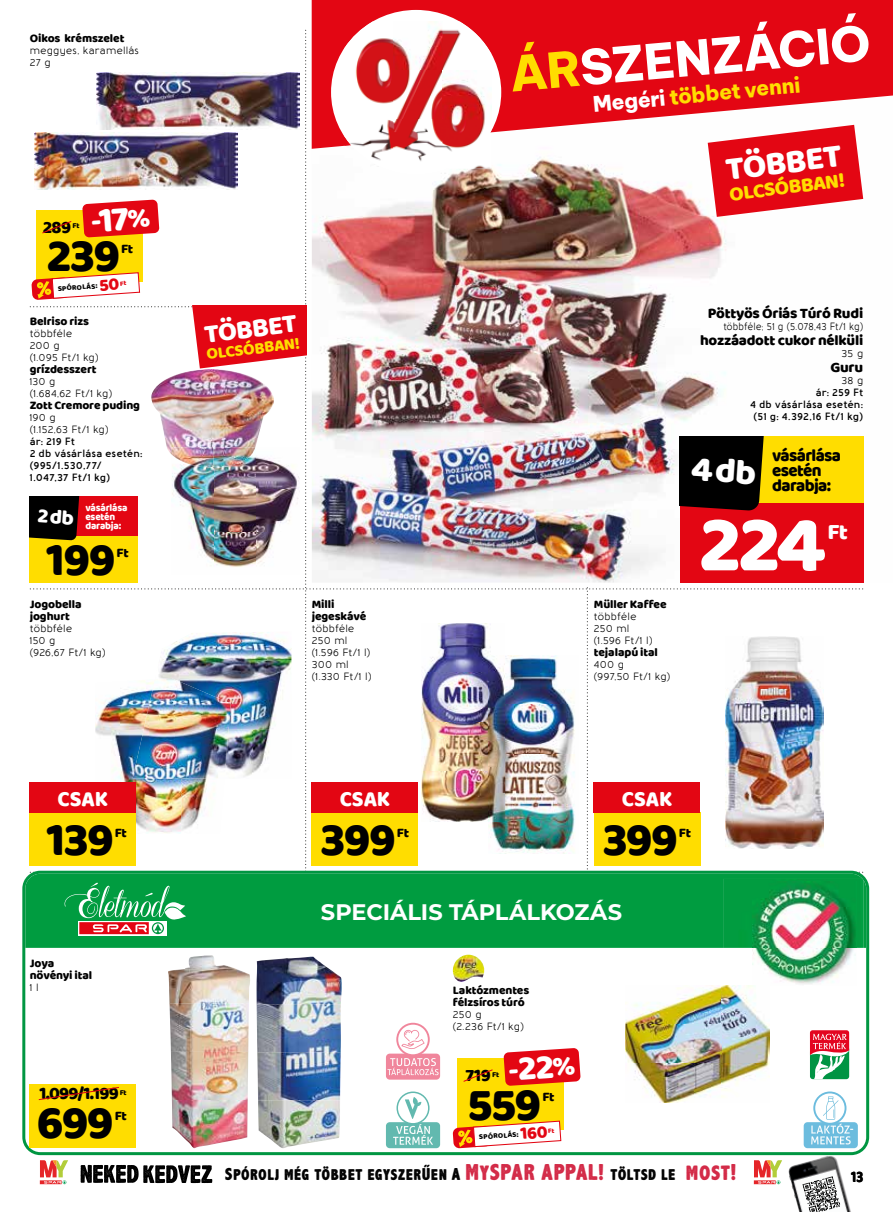
<style>
.page{position:relative;width:893px;height:1212px;background:#fff}
.page>*{position:absolute;margin:0;border:0;box-sizing:border-box;transform-origin:0 0}
.t1{font:81.45px "Baloo";color:#fff}
.t2{font:800 48.3px "Be Vietnam Pro";color:#fff}
.t3{font:48px "Baloo";letter-spacing:-.035em;color:#000}
.t4{font:33.75px "Baloo";color:#fff}
.t5{font:28.5px "Baloo";color:#fff}
.t6{font:27px "Baloo";color:#fff}
.t7{font:22.95px "Baloo";color:#fff}
.t8{font:700 22.5px "Montserrat";letter-spacing:-.005em;color:#fff}
.t9{font:22.5px "Baloo";color:#fff;scale:.95 1}
.t10{font:800 21px "Be Vietnam Pro";color:#fd0}
.t11{font:20.55px "Baloo";color:#fd0}
.t12{font:18px "Axe Handel";letter-spacing:.05em;color:#000}
.t13{font:18px "Baloo";letter-spacing:-.035em;color:#000}
.t14{font:17.85px/15.3px "Baloo";letter-spacing:-.04em;color:#000;scale:.95 1}
.t15{font:16.5px "Baloo";color:#fd0}
.t16{font:16.5px "Baloo";color:#000;scale:.8 1}
.t17{font:15px "Baloo";letter-spacing:-.015em;color:#000}
.t18{font:13.5px "Baloo";letter-spacing:-.025em;color:#000}
.t19{font:12px/12px "Baloo";letter-spacing:-.01em;color:#000}
.t20{font:500 10.5px/12px "Baufra";letter-spacing:.01em;color:#000}
.t21{font:600 10.5px/12px "Baufra";letter-spacing:.015em;color:#000}
.t22{font:500 10.5px "Baufra";letter-spacing:.01em;color:#000;scale:.9 1}
.t23{font:10.5px/9px "Baloo";letter-spacing:-.02em;color:#fff;scale:.95 1}
.t24{font:7.8px "Baloo";color:#000}
.t25{font:7.5px "Baloo";color:#000}
.s1{font-size:36px}
.s2{color:#fd0}
.s3{color:#fff}
.s4{font-size:24px;color:#d32a47}
</style>
<div class="page">
<div style="left:312px;top:0;width:581px;height:98px;background:#e30613"></div>
<div style="left:331px;top:10px;width:170px;height:164px;background:#fff;border-radius:50%"></div>
<img style="left:344px;top:22px;width:147px;height:8px">
<svg style="left:753px;top:1180px;width:26px;height:5px"></svg>
<svg style="left:754px;top:1160px;width:28px;height:24px"></svg>
<svg style="left:39px;top:1180px;width:26px;height:5px"></svg>
<svg style="left:40px;top:1160px;width:28px;height:24px"></svg>
<svg style="left:81px;top:1164px;width:131px;height:19px"></svg>
<img style="left:788px;top:1155px;width:63px;height:57px">
<svg style="left:802px;top:1176px;width:38px;height:36px"></svg>
<svg style="left:22px;top:934px;width:847px;height:221px"></svg>
<img style="left:723px;top:934px;width:140px;height:51px">
<img style="left:752px;top:934px;width:105px;height:51px">
<svg style="left:78px;top:934px;width:88px;height:1px"></svg>
<img style="left:189px;top:955px;width:15px;height:3px">
<img style="left:170px;top:1003px;width:79px;height:97px">
<img style="left:172px;top:1100px;width:76px;height:48px">
<img style="left:625px;top:985px;width:145px;height:118px">
<img style="left:256px;top:957px;width:85px;height:143px">
<img style="left:258px;top:1100px;width:82px;height:48px">
<img style="left:453px;top:955px;width:31px;height:27px">
<div style="left:386px;top:1053px;width:54px;height:26px;background:#f0869c;border-radius:4px"></div>
<svg style="left:387px;top:1023px;width:52px;height:52px"></svg>
<div style="left:386px;top:1122px;width:54px;height:26px;background:#62b9af;border-radius:4px"></div>
<svg style="left:393px;top:1091px;width:40px;height:54px"></svg>
<div style="left:804px;top:1122px;width:54px;height:26px;background:#6cbcde;border-radius:4px"></div>
<svg style="left:811px;top:1091px;width:42px;height:53px"></svg>
<svg style="left:809px;top:1029px;width:41px;height:51px"></svg>
<svg style="left:810px;top:1030px;width:39px;height:49px"></svg>
<div style="left:457px;top:1058px;width:107px;height:72px;background:#fd0"></div>
<svg style="left:463px;top:1069px;width:30px;height:13px"></svg>
<svg style="left:504px;top:1048px;width:77px;height:38px;background:#e7292a"></svg>
<div style="left:30px;top:1084px;width:106px;height:64px;background:#fd0"></div>
<svg style="left:39px;top:1087px;width:80px;height:13px"></svg>
<svg style="left:453px;top:1120px;width:108px;height:28px"></svg>
<img style="left:22px;top:30px;width:847px;height:904px">
<p class="t19" style="left:30px;top:32px;width:96px">Oikos krémszelet</p>
<p class="t20" style="left:30px;top:44px;width:110px">meggyes, karamellás<br>27 g</p>
<h3 class="t13" style="left:43px;top:216px;width:30px">289</h3>
<p class="t24" style="left:72px;top:221px;width:9px">Ft</p>
<h3 class="t5" style="left:90px;top:204px;width:61px;rotate:-4deg">-<span class="s1">17</span>%</h3>
<h3 class="t3" style="left:47px;top:227px;width:75px">239</h3>
<p class="t18" style="left:121px;top:240px;width:14px">Ft</p>
<p class="t25" style="left:58px;top:284px;width:41px;rotate:-4deg">SPÓROLÁS:</p>
<p class="t19" style="left:30px;top:315px;width:61px">Belriso rizs</p>
<p class="t20" style="left:30px;top:327px;width:70px">többféle<br>200 g<br>(1.095 Ft/1 kg)</p>
<p class="t19" style="left:30px;top:363px;width:68px">grízdesszert</p>
<p class="t20" style="left:30px;top:375px;width:84px">130 g<br>(1.684,62 Ft/1 kg)</p>
<p class="t19" style="left:30px;top:399px;width:112px">Zott Cremore puding</p>
<p class="t20" style="left:30px;top:411px;width:80px">190 g<br>(1.152,63 Ft/1 kg)</p>
<p class="t21" style="left:30px;top:435px;width:114px">ár: 219 Ft<br>2 db vásárlása esetén: (995/1.530,77/<br>1.047,37 Ft/1 kg)</p>
<p class="t23" style="left:85px;top:503px;width:46px">vásárlása esetén darabja:</p>
<h3 class="t3" style="left:46px;top:531px;width:71px">199</h3>
<p class="t18" style="left:116px;top:544px;width:14px">Ft</p>
<p class="t19" style="left:30px;top:598px;width:53px">Jogobella joghurt</p>
<p class="t20" style="left:30px;top:622px;width:77px">többféle<br>150 g<br>(926,67 Ft/1 kg)</p>
<h3 class="t9" style="left:58px;top:785px;width:55px">CSAK</h3>
<h3 class="t3" style="left:47px;top:810px;width:69px">139</h3>
<p class="t18" style="left:115px;top:824px;width:14px">Ft</p>
<h3 class="t6" style="left:202px;top:318px;width:95px;rotate:-7deg">TÖBBET</h3>
<h3 class="t15" style="left:205px;top:344px;width:95px;rotate:-7deg">OLCSÓBBAN!</h3>
<p class="t19" style="left:312px;top:598px;width:56px">Milli jegeskávé</p>
<p class="t20" style="left:312px;top:622px;width:61px">többféle<br>250 ml (1.596 Ft/1 l)<br>300 ml (1.330 Ft/1 l)</p>
<h2 class="t2" style="left:506px;top:32px;width:363px;rotate:-5deg"><span class="s2">ÁR</span>SZENZÁCIÓ</h2>
<h3 class="t10" style="left:591px;top:85px;width:210px;rotate:-5deg"><span class="s3">Megéri</span> többet venni</h3>
<h3 class="t4" style="left:723px;top:149px;width:118px;rotate:-7deg">TÖBBET</h3>
<h3 class="t11" style="left:728px;top:182px;width:118px;rotate:-7deg">OLCSÓBBAN!</h3>
<h3 class="t17" style="left:708px;top:304px;width:157px">Pöttyös Óriás Túró Rudi</h3>
<p class="t22" style="left:723px;top:320px;width:157px">többféle; 51 g (5.078,43 Ft/1 kg)</p>
<h3 class="t17" style="left:700px;top:331px;width:165px">hozzáadott cukor nélküli</h3>
<p class="t20" style="left:842px;top:347px;width:23px">35 g</p>
<h3 class="t17" style="left:830px;top:358px;width:34px">Guru</h3>
<p class="t20" style="left:841px;top:374px;width:23px">38 g</p>
<p class="t21" style="left:750px;top:386px;width:114px;text-align:right">ár: 259 Ft<br>4 db vásárlása esetén: (51 g: 4.392,16 Ft/1 kg)</p>
<h3 class="t14" style="left:772px;top:447px;width:74px">vásárlása esetén darabja:</h3>
<p class="t19" style="left:594px;top:598px;width:74px">Müller Kaffee</p>
<p class="t20" style="left:594px;top:610px;width:60px">többféle<br>250 ml (1.596 Ft/1 l)</p>
<p class="t19" style="left:594px;top:646px;width:65px">tejalapú ital</p>
<p class="t20" style="left:594px;top:658px;width:78px">400 g<br>(997,50 Ft/1 kg)</p>
<h1 class="t1" style="left:698px;top:495px;width:128px">224</h1>
<h3 class="t7" style="left:827px;top:518px;width:22px">Ft</h3>
<h3 class="t9" style="left:340px;top:785px;width:55px">CSAK</h3>
<h3 class="t3" style="left:321px;top:810px;width:77px">399</h3>
<p class="t18" style="left:397px;top:824px;width:14px">Ft</p>
<h3 class="t9" style="left:622px;top:785px;width:55px">CSAK</h3>
<h3 class="t3" style="left:603px;top:810px;width:77px">399</h3>
<p class="t18" style="left:679px;top:824px;width:14px">Ft</p>
<h3 class="t8" style="left:321px;top:896px;width:303px">SPECIÁLIS TÁPLÁLKOZÁS</h3>
<p class="t19" style="left:30px;top:957px;width:64px">Joya növényi ital</p>
<p class="t20" style="left:30px;top:981px;width:10px">1 l</p>
<p class="t19" style="left:453px;top:984px;width:78px">Laktózmentes félzsíros túró</p>
<p class="t20" style="left:453px;top:1008px;width:73px">250 g<br>(2.236 Ft/1 kg)</p>
<h3 class="t13" style="left:39px;top:1082px;width:81px">1.099/1.199</h3>
<p class="t24" style="left:120px;top:1087px;width:8px">Ft</p>
<h3 class="t3" style="left:37px;top:1093px;width:78px">699</h3>
<p class="t18" style="left:115px;top:1107px;width:14px">Ft</p>
<h3 class="t13" style="left:466px;top:1064px;width:27px">719</h3>
<p class="t24" style="left:492px;top:1069px;width:9px">Ft</p>
<h3 class="t5" style="left:507px;top:1052px;width:68px;rotate:-4deg">-<span class="s1">22</span>%</h3>
<h3 class="t3" style="left:467px;top:1075px;width:75px">559</h3>
<p class="t18" style="left:542px;top:1089px;width:14px">Ft</p>
<p class="t25" style="left:479px;top:1132px;width:41px;rotate:-4deg">SPÓROLÁS:</p>
<h3 class="t12" style="left:225px;top:1164px;width:512px">Spórolj még többet egyszerÛen A <span class="s4">MySPAR APPAL!</span> töltsd le <span class="s4">most!</span></h3>
<h3 class="t16" style="left:851px;top:1167px;width:17px">13</h3>
</div>
